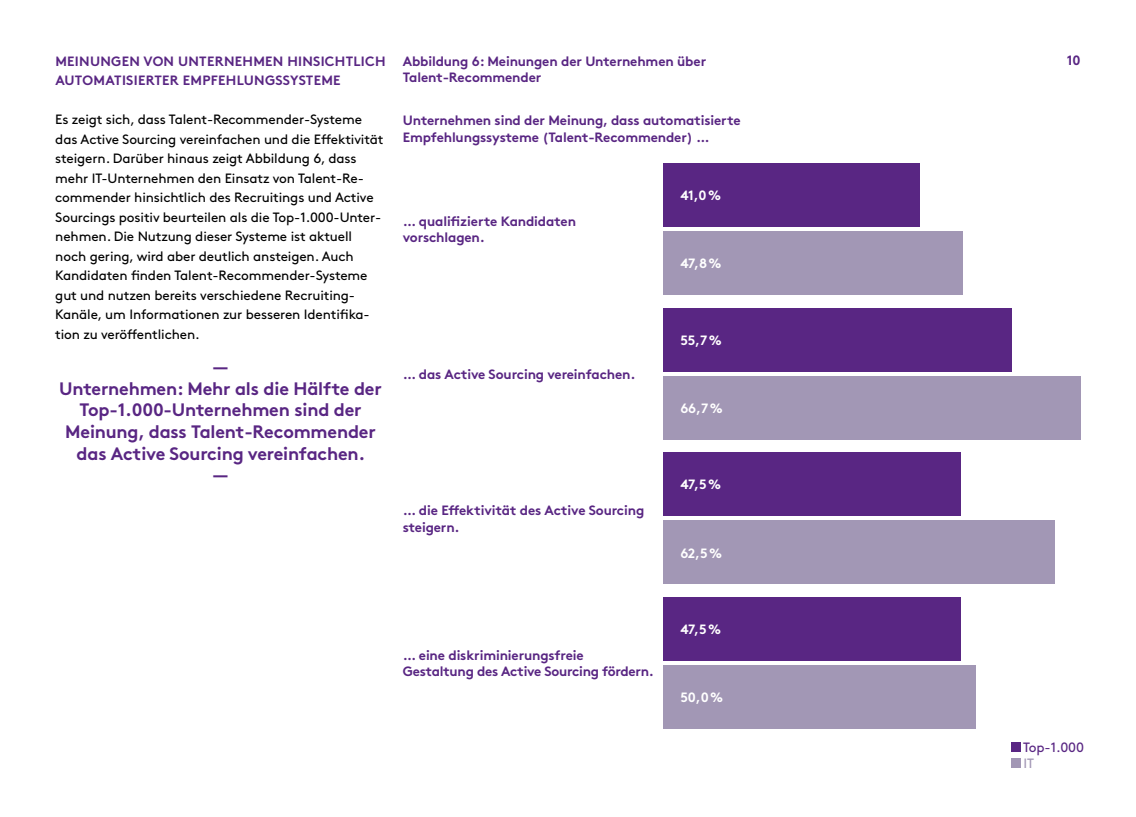
<style>
.page{position:relative;width:1136px;height:817px;background:#fff}
.page>*{position:absolute;margin:0;border:0;box-sizing:border-box;transform-origin:0 0}
.t1{font:700 18px/21.6px "Brown Std";letter-spacing:-.01em;color:#592683;text-align:center}
.t2{font:13.5px/19.5px "Brown Std";letter-spacing:-.01em;color:#000}
.t3{font:700 13.5px/16.5px "Brown Std";letter-spacing:-.01em;color:#592683}
.t4{font:700 13.5px "Brown Std";letter-spacing:.02em;color:#592683}
.t5{font:700 13.5px "Brown Std";letter-spacing:-.03em;color:#fff}
.t6{font:13.5px/16.5px "Brown Std";letter-spacing:-.01em;color:#592683}
.s1{color:#a297b5}
</style>
<div class="page">
<div style="left:663px;top:163px;width:256px;height:64px;background:#592683"></div>
<div style="left:663px;top:231px;width:299px;height:64px;background:#a297b5"></div>
<div style="left:663px;top:308px;width:348px;height:63px;background:#592683"></div>
<div style="left:663px;top:376px;width:417px;height:63px;background:#a297b5"></div>
<div style="left:663px;top:452px;width:297px;height:64px;background:#592683"></div>
<div style="left:663px;top:520px;width:391px;height:64px;background:#a297b5"></div>
<div style="left:663px;top:597px;width:297px;height:63px;background:#592683"></div>
<div style="left:663px;top:665px;width:313px;height:63px;background:#a297b5"></div>
<div style="left:1010px;top:742px;width:10px;height:9px;background:#592683"></div>
<div style="left:1010px;top:758px;width:10px;height:9px;background:#a297b5"></div>
<p class="t3" style="left:403px;top:53px;width:305px">Abbildung 6: Meinungen der Unternehmen über<br>Talent-Recommender</p>
<p class="t4" style="left:55px;top:53px;width:332px">MEINUNGEN VON UNTERNEHMEN HINSICHTLICH</p>
<p class="t3" style="left:1066px;top:52px;width:15px">10</p>
<p class="t4" style="left:55px;top:72px;width:287px">AUTOMATISIERTER EMPFEHLUNGSSYSTEME</p>
<p class="t2" style="left:55px;top:110px;width:329px">Es zeigt sich, dass Talent-Recommender-Systeme das Active Sourcing verein fachen und die Effektivität steigern. Darüber hinaus zeigt Abbildung 6, dass mehr IT-Unternehmen den Einsatz von Talent-Re&shy;commender hinsichtlich des Recruitings und Active Sourcings positiv beurteilen als die Top-1.000-Unter&shy;nehmen. Die Nutzung dieser Systeme ist aktuell noch gering, wird aber deutlich ansteigen. Auch Kandidaten finden Talent- Recommender-Systeme gut und nutzen bereits verschiedene Recruiting-Kanäle, um Informationen zur besseren Identifika&shy;tion zu veröffentlichen.</p>
<p class="t1" style="left:59px;top:356px;width:324px">—<br>Unternehmen: Mehr als die Hälfte der<br>Top-1.000-Unternehmen sind der<br>Meinung, dass Talent-Recommender das Active Sourcing vereinfachen.<br>—</p>
<p class="t3" style="left:403px;top:112px;width:339px">Unternehmen sind der Meinung, dass automatisierte<br>Empfehlungssysteme (Talent-Recommender) …</p>
<p class="t5" style="left:680px;top:187px;width:42px">41,0 %</p>
<p class="t3" style="left:403px;top:213px;width:175px">… qualifizierte Kandidaten vorschlagen.</p>
<p class="t5" style="left:680px;top:255px;width:43px">47,8 %</p>
<p class="t5" style="left:680px;top:332px;width:43px">55,7 %</p>
<p class="t3" style="left:403px;top:365px;width:234px">… das Active Sourcing vereinfachen.</p>
<p class="t5" style="left:680px;top:400px;width:44px">66,7 %</p>
<p class="t3" style="left:403px;top:502px;width:243px">… die Effektivität des Active Sourcing steigern.</p>
<p class="t3" style="left:403px;top:646px;width:253px">… eine diskriminierungsfreie<br>Gestaltung des Active Sourcing fördern.</p>
<p class="t5" style="left:680px;top:476px;width:42px">47,5 %</p>
<p class="t5" style="left:680px;top:544px;width:43px">62,5 %</p>
<p class="t5" style="left:680px;top:621px;width:42px">47,5 %</p>
<p class="t5" style="left:680px;top:689px;width:44px">50,0 %</p>
<p class="t6" style="left:1022px;top:738px;width:62px">Top-1.000<br><span class="s1">IT</span></p>
</div>
